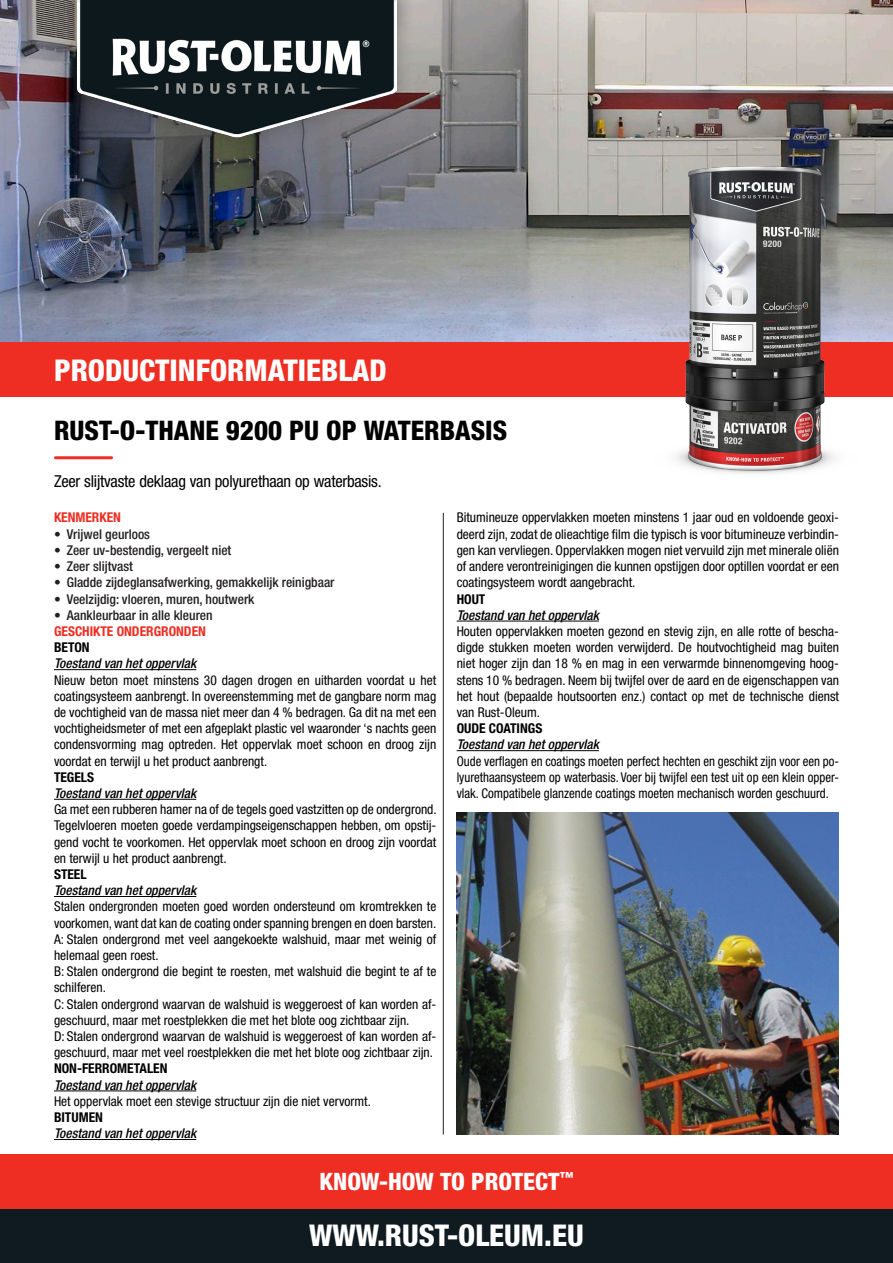
<style>
.page{position:relative;width:893px;height:1263px;background:#fff}
.page>*{position:absolute;margin:0;border:0;box-sizing:border-box;transform-origin:0 0}
.t1{font:800 condensed 30px "Helvetica Neue LT Pro";color:#fff}
.Product{font:800 condensed 27px "Helvetica Neue LT Pro";color:#000}
.t2{font:800 condensed 24px "Helvetica Neue LT Pro";color:#fff}
.General_desc{font:condensed 16.5px "Helvetica Neue LT Pro";letter-spacing:-.015em;color:#000}
.TXT{font:condensed 13.5px/16.2px "Helvetica Neue LT Pro";color:#000}
.TXT-2{font:condensed 13.5px/16.2px "Helvetica Neue LT Pro";color:#000;text-align:justify;scale:.95 1}
.TXT-3{font:500 condensed 13.5px "Helvetica Neue LT Pro";color:#231f20}
.TXT-4{font:italic 500 condensed 13.5px "Helvetica Neue LT Pro";color:#000}
.TXT-5{font:700 condensed 13.5px "Helvetica Neue LT Pro";color:#000}
.TXT-6{font:700 condensed 13.5px "Helvetica Neue LT Pro";color:#ee2e22}
</style>
<div class="page">
<img style="left:0;top:0;width:893px;height:342px">
<img style="left:457px;top:813px;width:382px;height:321px">
<div style="left:0;top:1199px;width:893px;height:64px;background:#101a21"></div>
<div style="left:0;top:1154px;width:893px;height:55px;background:#ee2e22"></div>
<div style="left:0;top:342px;width:893px;height:54px;background:#ee2e22"></div>
<img style="left:634px;top:138px;width:242px;height:336px">
<hr style="left:443px;top:513px;width:1px;height:621px;background:#231f20">
<hr style="left:56px;top:456px;width:56px;height:3px;background:#ee2e22">
<div style="left:59px;top:0;width:357px;height:155px;background:#231f20;opacity:.3"></div>
<img style="left:78px;top:2px;width:319px;height:136px">
<hr style="left:54px;top:669px;width:142px;height:1px;background:#000">
<hr style="left:54px;top:799px;width:142px;height:1px;background:#000">
<hr style="left:54px;top:896px;width:142px;height:1px;background:#000">
<hr style="left:54px;top:1090px;width:142px;height:1px;background:#000">
<hr style="left:54px;top:1139px;width:142px;height:1px;background:#000">
<hr style="left:457px;top:621px;width:142px;height:1px;background:#000">
<hr style="left:457px;top:750px;width:142px;height:1px;background:#000">
<p class="t1" style="left:54px;top:351px;width:334px">PRODUCTINFORMATIEBLAD</p>
<p class="Product" style="left:54px;top:414px;width:455px">RUST-O-THANE 9200 PU OP WATERBASIS</p>
<p class="General_desc" style="left:54px;top:472px;width:329px">Zeer slijtvaste deklaag van polyurethaan op waterbasis.</p>
<p class="TXT-6" style="left:54px;top:509px;width:68px">KENMERKEN</p>
<p class="TXT-3" style="left:54px;top:526px;width:97px">• Vrijwel geurloos</p>
<p class="TXT-3" style="left:54px;top:542px;width:179px">• Zeer uv-bestendig, vergeelt niet</p>
<p class="TXT-3" style="left:54px;top:558px;width:80px">• Zeer slijtvast</p>
<p class="TXT-3" style="left:54px;top:574px;width:282px">• Gladde zijdeglansafwerking, gemakkelijk reinigbaar</p>
<p class="TXT-3" style="left:54px;top:591px;width:202px">• Veelzijdig: vloeren, muren, houtwerk</p>
<p class="TXT-3" style="left:54px;top:607px;width:160px">• Aankleurbaar in alle kleuren</p>
<p class="TXT-6" style="left:54px;top:623px;width:153px">GESCHIKTE ONDERGRONDEN</p>
<p class="TXT-5" style="left:54px;top:639px;width:37px">BETON</p>
<p class="TXT-4" style="left:54px;top:655px;width:144px">Toestand van het oppervlak</p>
<p class="TXT" style="left:54px;top:671px;width:384px;text-align:justify">Nieuw beton moet minstens 30 dagen drogen en uitharden voordat u het coatingsysteem aanbrengt. In overeenstemming met de gangbare norm mag de vochtigheid van de massa niet meer dan 4 % bedragen. Ga dit na met een vochtigheidsmeter of met een afgeplakt plastic vel waaronder ‘s nachts geen condensvorming mag optreden. Het oppervlak moet schoon en droog zijn voordat en terwijl u het product aanbrengt.</p>
<p class="TXT-5" style="left:54px;top:769px;width:42px">TEGELS</p>
<p class="TXT-4" style="left:54px;top:785px;width:144px">Toestand van het oppervlak</p>
<p class="TXT" style="left:54px;top:801px;width:384px;text-align:justify">Ga met een rubberen hamer na of de tegels goed vastzitten op de ondergrond.<br>Tegelvloeren moeten goede verdampingseigenschappen hebben, om opstij&shy;gend vocht te voorkomen. Het oppervlak moet schoon en droog zijn voordat en terwijl u het product aanbrengt.</p>
<p class="TXT-5" style="left:54px;top:866px;width:34px">STEEL</p>
<p class="TXT-4" style="left:54px;top:882px;width:144px">Toestand van het oppervlak</p>
<p class="TXT" style="left:54px;top:898px;width:384px">Stalen ondergronden moeten goed worden ondersteund om kromtrekken te voorkomen, want dat kan de coating onder spanning brengen en doen barsten.</p>
<p class="TXT" style="left:54px;top:931px;width:384px">A: Stalen ondergrond met veel aangekoekte walshuid, maar met weinig of helemaal geen roest.</p>
<p class="TXT" style="left:54px;top:963px;width:384px">B: Stalen ondergrond die begint te roesten, met walshuid die begint te af te schilferen.</p>
<p class="TXT" style="left:54px;top:995px;width:384px">C: Stalen ondergrond waarvan de walshuid is weggeroest of kan worden af&shy;geschuurd, maar met roestplekken die met het blote oog zichtbaar zijn.</p>
<p class="TXT" style="left:54px;top:1028px;width:384px">D: Stalen ondergrond waarvan de walshuid is weggeroest of kan worden af&shy;geschuurd, maar met veel roestplekken die met het blote oog zichtbaar zijn.</p>
<p class="TXT-5" style="left:54px;top:1060px;width:115px">NON-FERROMETALEN</p>
<p class="TXT-4" style="left:54px;top:1077px;width:144px">Toestand van het oppervlak</p>
<p class="TXT" style="left:54px;top:1093px;width:318px">Het oppervlak moet een stevige structuur zijn die niet vervormt.</p>
<p class="TXT-5" style="left:54px;top:1109px;width:50px">BITUMEN</p>
<p class="TXT-4" style="left:54px;top:1125px;width:144px">Toestand van het oppervlak</p>
<p class="TXT" style="left:457px;top:509px;width:384px;text-align:justify">Bitumineuze oppervlakken moeten minstens 1 jaar oud en voldoende geoxi&shy;deerd zijn, zodat de olieachtige film die typisch is voor bitumineuze verbindin&shy;gen kan vervliegen. Oppervlakken mogen niet vervuild zijn met minerale oliën of andere verontreinigingen die kunnen opstijgen door optillen voordat er een coatingsysteem wordt aangebracht.</p>
<p class="TXT-5" style="left:457px;top:590px;width:30px">HOUT</p>
<p class="TXT-4" style="left:457px;top:607px;width:144px">Toestand van het oppervlak</p>
<p class="TXT" style="left:457px;top:623px;width:384px;text-align:justify">Houten oppervlakken moeten gezond en stevig zijn, en alle rotte of bescha&shy;digde stukken moeten worden verwijderd. De houtvochtigheid mag buiten niet hoger zijn dan 18 % en mag in een verwarmde binnenomgeving hoog&shy;stens 10 % bedragen. Neem bij twijfel over de aard en de eigenschappen van het hout (bepaalde houtsoorten enz.) contact op met de technische dienst van Rust-Oleum.</p>
<p class="TXT-5" style="left:457px;top:720px;width:87px">OUDE COATINGS</p>
<p class="TXT-4" style="left:457px;top:736px;width:144px">Toestand van het oppervlak</p>
<p class="TXT-2" style="left:457px;top:752px;width:404px">Oude verflagen en coatings moeten perfect hechten en geschikt zijn voor een po&shy;lyurethaansysteem op waterbasis. Voer bij twijfel een test uit op een klein opper&shy;vlak. Compatibele glanzende coatings moeten mechanisch worden geschuurd.</p>
<p class="t2" style="left:319px;top:1167px;width:256px">KNOW-HOW TO PROTECT<sup>™</sup></p>
<p class="t1" style="left:309px;top:1216px;width:276px">WWW.RUST-OLEUM.EU</p>
</div>
